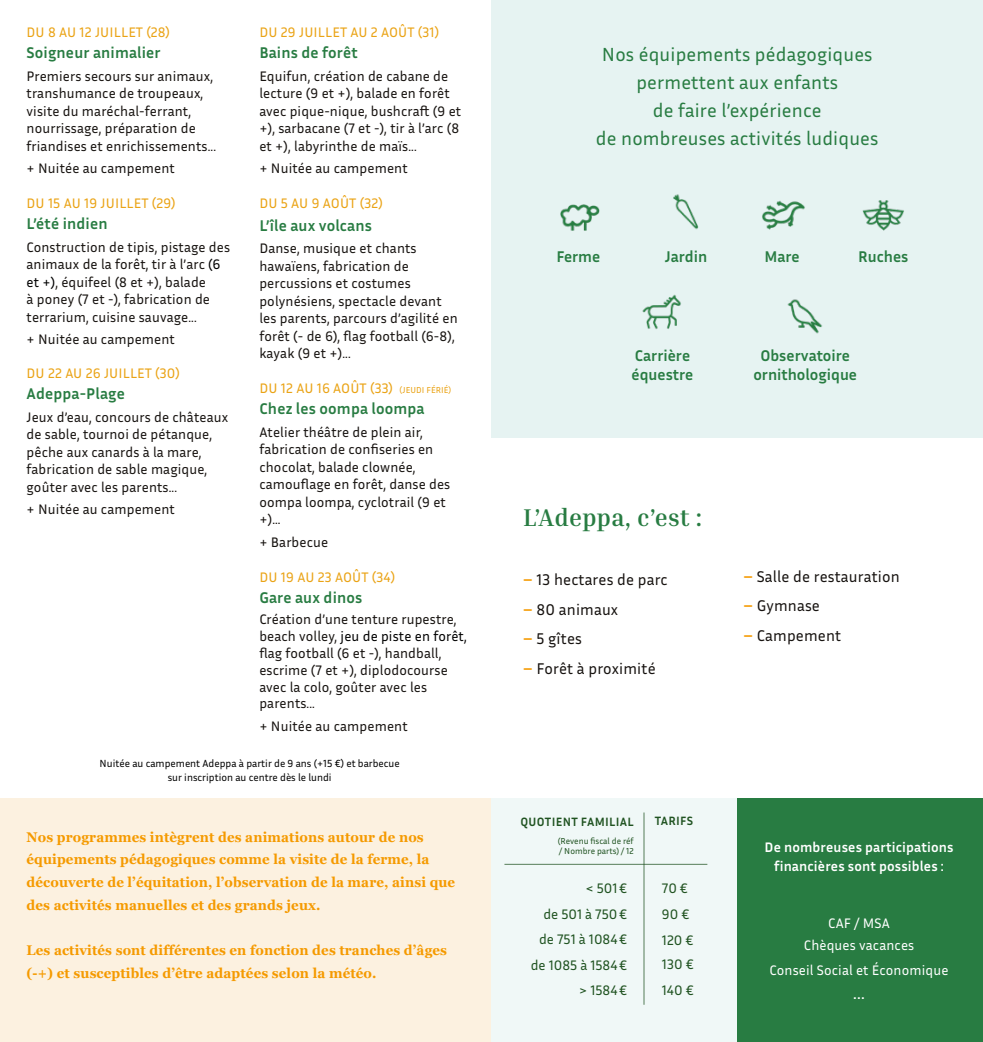
<style>
.page{position:relative;width:983px;height:1042px;background:#fff}
.page>*{position:absolute;margin:0;border:0;box-sizing:border-box;transform-origin:0 0}
.t1{font:700 24.5px "Inria Serif";letter-spacing:.01em;color:#287c42}
.t2{font:19.25px/28px "Inria Sans";letter-spacing:.01em;color:#287c42;text-align:center}
.t3{font:19.25px "Inria Sans";color:#fff}
.t4{font:700 15.75px/18.9px "Inria Sans";letter-spacing:.01em;color:#287c42;text-align:center}
.t5{font:15.75px "Inria Sans";letter-spacing:.01em;color:#171310}
.t6{font:14px/17.5px "Inria Sans";letter-spacing:.01em;color:#171310}
.t7{font:700 14px/22.8px "Georgia";letter-spacing:.01em;color:#f59a00;scale:.95 1}
.t8{font:14px "Inria Sans";letter-spacing:.01em;color:#eaa315}
.t9{font:14px "Inria Sans";color:#205321}
.t10{font:700 14px/19.2px "Inria Sans";letter-spacing:.01em;color:#fff;text-align:center}
.t11{font:14px/22.4px "Inria Sans";letter-spacing:.01em;color:#fff;text-align:center}
.t12{font:14px "Inria Sans";color:#215321}
.t13{font:700 12.25px "Inria Sans";letter-spacing:.025em;color:#205321}
.t14{font:10.5px/14px "Inria Sans";color:#000;text-align:center}
.t15{font:8.75px/10.5px "Inria Sans";color:#205321}
.s1{color:#000}
.s2{font-size:8.75px}
.s3{font-weight:700;color:#f59a00}
</style>
<div class="page">
<div style="left:0;top:799px;width:491px;height:243px;background:#fcf1e0"></div>
<div style="left:491px;top:0;width:491px;height:437px;background:#e6f3f2"></div>
<img style="left:787px;top:299px;width:35px;height:35px">
<div style="left:491px;top:799px;width:246px;height:243px;background:#f0f8f7"></div>
<hr style="left:504px;top:864px;width:203px;height:1px;background:#205321">
<hr style="left:643px;top:812px;width:1px;height:193px;background:#205321">
<img style="left:762px;top:200px;width:43px;height:30px">
<img style="left:862px;top:200px;width:42px;height:31px">
<img style="left:642px;top:294px;width:39px;height:35px">
<div style="left:737px;top:799px;width:245px;height:243px;background:#287c42"></div>
<img style="left:560px;top:204px;width:40px;height:27px">
<img style="left:673px;top:194px;width:26px;height:36px">
<p class="t8" style="left:27px;top:23px;width:145px">DU 8 AU 12 JUILLET (28)</p>
<p class="t4" style="left:27px;top:43px;width:135px">Soigneur animalier</p>
<p class="t6" style="left:27px;top:67px;width:191px">Premiers secours sur animaux, transhumance de troupeaux, visite du maréchal-ferrant, nourrissage, préparation de friandises et enrichissements...</p>
<p class="t6" style="left:27px;top:159px;width:150px">+ Nuitée au campement</p>
<p class="t8" style="left:27px;top:194px;width:150px">DU 15 AU 19 JUILLET (29)</p>
<p class="t4" style="left:27px;top:214px;width:82px">L’été indien</p>
<p class="t6" style="left:27px;top:238px;width:205px">Construction de tipis, pistage des animaux de la forêt, tir à l’arc <span class="s1">(6 et +)</span>, équifeel (8 et +), balade<br>à poney (7 et -), fabrication de terrarium, cuisine sauvage...</p>
<p class="t6" style="left:27px;top:330px;width:150px">+ Nuitée au campement</p>
<p class="t8" style="left:27px;top:365px;width:155px">DU 22 AU 26 JUILLET (30)</p>
<p class="t4" style="left:27px;top:384px;width:100px">Adeppa-Plage</p>
<p class="t6" style="left:27px;top:408px;width:203px">Jeux d’eau, concours de châteaux de sable, tournoi de pétanque, pêche aux canards à la mare, fabrication de sable magique, goûter avec les parents...</p>
<p class="t6" style="left:27px;top:500px;width:150px">+ Nuitée au campement</p>
<p class="t8" style="left:259px;top:23px;width:181px">DU 29 JUILLET AU 2 AOÛT (31)</p>
<p class="t4" style="left:259px;top:43px;width:100px">Bains de forêt</p>
<p class="t6" style="left:259px;top:67px;width:203px">Equifun, création de cabane de lecture (9 et +), balade en forêt avec pique-nique, bushcraft (9 et +), sarbacane (7 et -), tir à l’arc (8 et +), labyrinthe de maïs...</p>
<p class="t6" style="left:259px;top:159px;width:150px">+ Nuitée au campement</p>
<p class="t8" style="left:259px;top:194px;width:125px">DU 5 AU 9 AOÛT (32)</p>
<p class="t4" style="left:259px;top:215px;width:114px">L’île aux volcans</p>
<p class="t6" style="left:259px;top:239px;width:200px">Danse, musique et chants hawaïens, fabrication de percussions et costumes polynésiens, spectacle devant les parents, parcours d’agilité en forêt (- de 6), flag football (6-8), kayak (9 et +)...</p>
<p class="t8" style="left:259px;top:379px;width:193px">DU 12 AU 16 AOÛT (33) <span class="s2">(JEUDI FÉRIÉ)</span></p>
<p class="t4" style="left:259px;top:399px;width:167px">Chez les oompa loompa</p>
<p class="t6" style="left:259px;top:423px;width:192px">Atelier théâtre de plein air, fabrication de confiseries en chocolat, balade clownée, camouflage en forêt, danse des oompa loompa, cyclotrail (9 et +)...</p>
<p class="t6" style="left:259px;top:533px;width:70px">+ Barbecue</p>
<p class="t8" style="left:259px;top:568px;width:137px">DU 19 AU 23 AOÛT (34)</p>
<p class="t4" style="left:259px;top:587px;width:104px">Gare aux dinos</p>
<p class="t6" style="left:259px;top:611px;width:209px;line-height:16.8px">Création d’une tenture rupestre, beach volley, <span class="s1">jeu de piste en forêt, </span>flag football (6 et -), handball, escrime (7 et +), diplodocourse avec la colo, goûter avec les parents...</p>
<p class="t6" style="left:259px;top:717px;width:150px">+ Nuitée au campement</p>
<p class="t14" style="left:100px;top:756px;width:301px">Nuitée au campement Adeppa à partir de 9 ans (+15 €) et barbecue sur inscription au centre dès le lundi</p>
<p class="t7" style="left:27px;top:825px;width:452px">Nos programmes intègrent des animations autour de nos équipements pédagogiques comme la visite de la ferme, la découverte de l’équitation, l’observation de la mare, ainsi que des activités manuelles et des grands jeux.</p>
<p class="t7" style="left:27px;top:939px;width:444px">Les activités sont différentes en fonction des tranches d’âges (-+) et susceptibles d’être adaptées selon la météo.</p>
<h2 class="t2" style="left:595px;top:40px;width:284px">Nos équipements pédagogiques permettent aux enfants<br>de faire l’expérience<br>de nombreuses activités ludiques</h2>
<p class="t4" style="left:556px;top:247px;width:46px">Ferme</p>
<p class="t4" style="left:664px;top:247px;width:44px">Jardin</p>
<p class="t4" style="left:764px;top:247px;width:37px">Mare</p>
<p class="t4" style="left:858px;top:247px;width:52px">Ruches</p>
<p class="t4" style="left:631px;top:346px;width:63px;text-align:left">Carrière équestre</p>
<p class="t4" style="left:753px;top:346px;width:105px">Observatoire ornithologique</p>
<h1 class="t1" style="left:523px;top:502px;width:180px">L’Adeppa, c’est :</h1>
<p class="t5" style="left:523px;top:569px;width:146px"><span class="s3">–</span> 13 hectares de parc</p>
<p class="t5" style="left:523px;top:599px;width:96px"><span class="s3">–</span> 80 animaux</p>
<p class="t5" style="left:523px;top:628px;width:60px"><span class="s3">–</span> 5 gîtes</p>
<p class="t5" style="left:523px;top:658px;width:134px"><span class="s3">–</span> Forêt à proximité</p>
<p class="t5" style="left:743px;top:566px;width:158px"><span class="s3">–</span> Salle de restauration</p>
<p class="t5" style="left:743px;top:596px;width:78px"><span class="s3">–</span> Gymnase</p>
<p class="t5" style="left:743px;top:625px;width:99px"><span class="s3">–</span> Campement</p>
<p class="t13" style="left:520px;top:814px;width:115px">QUOTIENT FAMILIAL</p>
<p class="t15" style="left:557px;top:835px;width:77px">(Revenu fiscal de réf / Nombre parts) / 12</p>
<p class="t13" style="left:654px;top:813px;width:40px">TARIFS</p>
<p class="t9" style="left:585px;top:879px;width:43px">&lt; 501€</p>
<p class="t12" style="left:661px;top:879px;width:28px">70 €</p>
<p class="t9" style="left:543px;top:905px;width:85px">de 501 à 750€</p>
<p class="t12" style="left:661px;top:905px;width:29px">90 €</p>
<p class="t9" style="left:539px;top:930px;width:90px">de 751 à 1084€</p>
<p class="t9" style="left:661px;top:931px;width:33px">120 €</p>
<p class="t9" style="left:530px;top:956px;width:98px">de 1085 à 1584€</p>
<p class="t9" style="left:661px;top:955px;width:33px">130 €</p>
<p class="t9" style="left:579px;top:981px;width:50px">&gt; 1584€</p>
<p class="t9" style="left:661px;top:981px;width:33px">140 €</p>
<p class="t10" style="left:764px;top:837px;width:190px">De nombreuses participations financières sont possibles :</p>
<p class="t11" style="left:803px;top:911px;width:112px">CAF / MSA<br>Chèques vacances</p>
<p class="t11" style="left:769px;top:958px;width:180px">Conseil Social et Économique</p>
<h2 class="t3" style="left:853px;top:980px;width:13px">...</h2>
</div>
